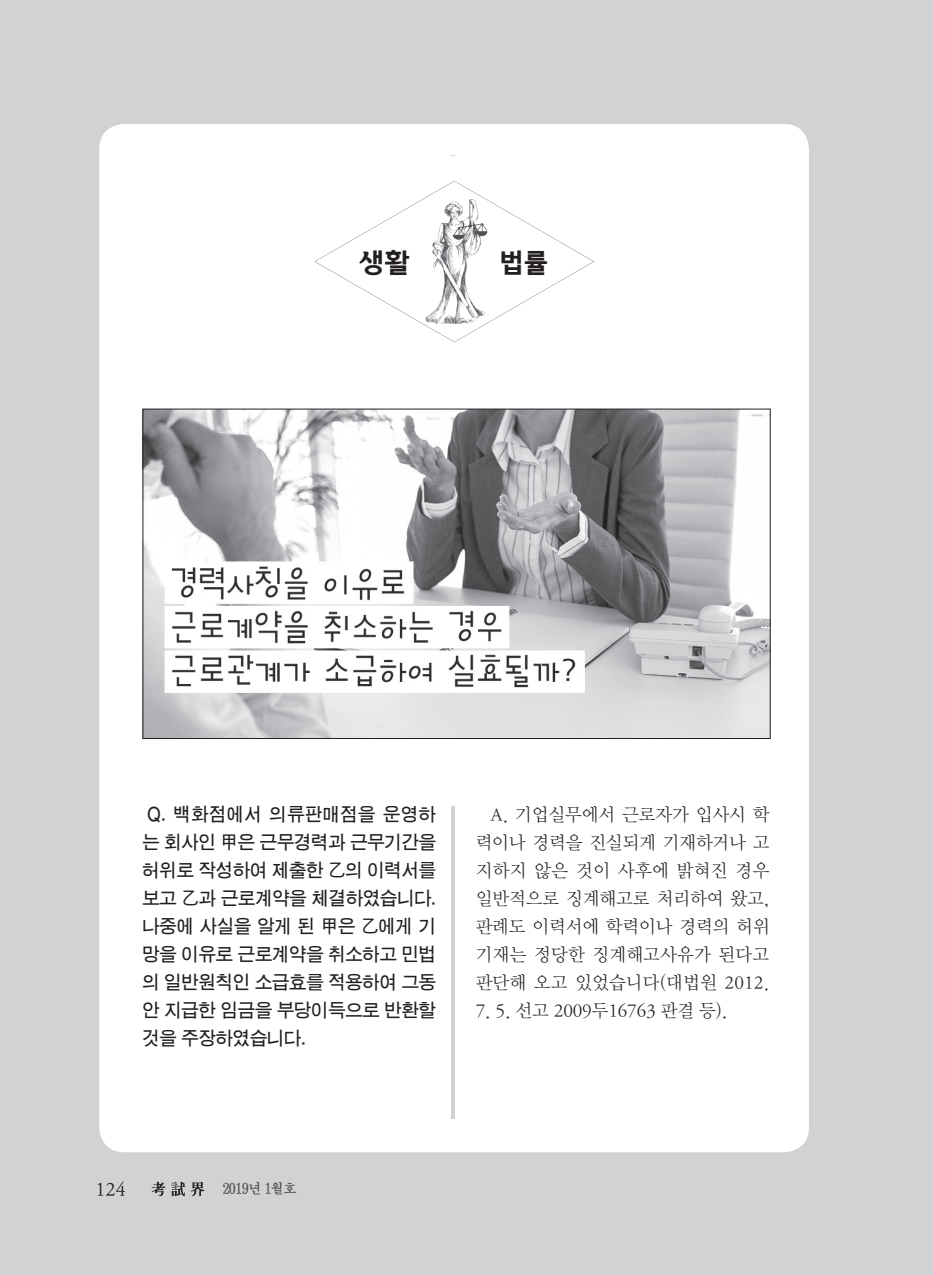
<style>
.page{position:relative;width:933px;height:1275px;background:#d1d2d4}
.page>*{position:absolute;margin:0;border:0;box-sizing:border-box;transform-origin:0 0}
.t1{font:25.03px "DX Ari Std B";color:#231f20}
.t2{font:19.25px "DX Nmu Std 30";color:#231f20}
.t3{font:18.38px/28px "D Xgo Std 40";letter-spacing:-.02em;color:#231f20;text-align:justify;scale:.95 1}
.t4{font:18.38px/28px "DX Nmu Std 20";letter-spacing:-.005em;color:#231f20;text-align:justify}
.t5{font:14px "D Xmu Std 40";letter-spacing:-.05em;color:#505052;scale:.95 1}
</style>
<div class="page">
<svg style="left:152px;top:1182px;width:13px;height:14px"></svg>
<svg style="left:171px;top:1182px;width:14px;height:14px"></svg>
<svg style="left:191px;top:1182px;width:14px;height:14px"></svg>
<div style="left:99px;top:124px;width:710px;height:1028px;background:#fff;border-radius:25px"></div>
<hr style="left:451px;top:156px;width:4px;height:963px;background:#d1d2d4">
<div style="left:276px;top:156px;width:356px;height:649px;background:#fff"></div>
<svg style="left:314px;top:181px;width:280px;height:161px"></svg>
<img style="left:425px;top:199px;width:60px;height:125px">
<img style="left:485px;top:199px;width:2px;height:125px">
<img style="left:145px;top:411px;width:623px;height:326px">
<h1 class="t1" style="left:359px;top:250px;width:52px">생활</h1>
<h1 class="t1" style="left:499px;top:250px;width:51px">법률</h1>
<p class="t3" style="left:142px;top:801px;width:311px">Q. 백화점에서 의류판매점을 운영하 는 회사인 甲은 근무경력과 근무기간을 허위로 작성하여 제출한 乙의 이력서를 보고 乙과 근로계약을 체결하였습니다. 나중에 사실을 알게 된 甲은 乙에게 기 망을 이유로 근로계약을 취소하고 민법 의 일반원칙인 소급효를 적용하여 그동 안 지급한 임금을 부당이득으로 반환할 것을 주장하였습니다.</p>
<p class="t4" style="left:475px;top:801px;width:295px;text-indent:15px">A. 기업실무에서 근로자가 입사시 학 력이나 경력을 진실되게 기재하거나 고 지하지 않은 것이 사후에 밝혀진 경우 일반적으로 징계해고로 처리하여 왔고, 판례도 이력서에 학력이나 경력의 허위 기재는 정당한 징계해고사유가 된다고 판단해 오고 있었습니다(대법원 2012.</p>
<p class="t4" style="left:475px;top:997px;width:253px">7. 5. 선고 2009두16763 판결 등).</p>
<p class="t2" style="left:95px;top:1179px;width:31px">124</p>
<p class="t5" style="left:222px;top:1182px;width:80px">2019년 1월호</p>
</div>
